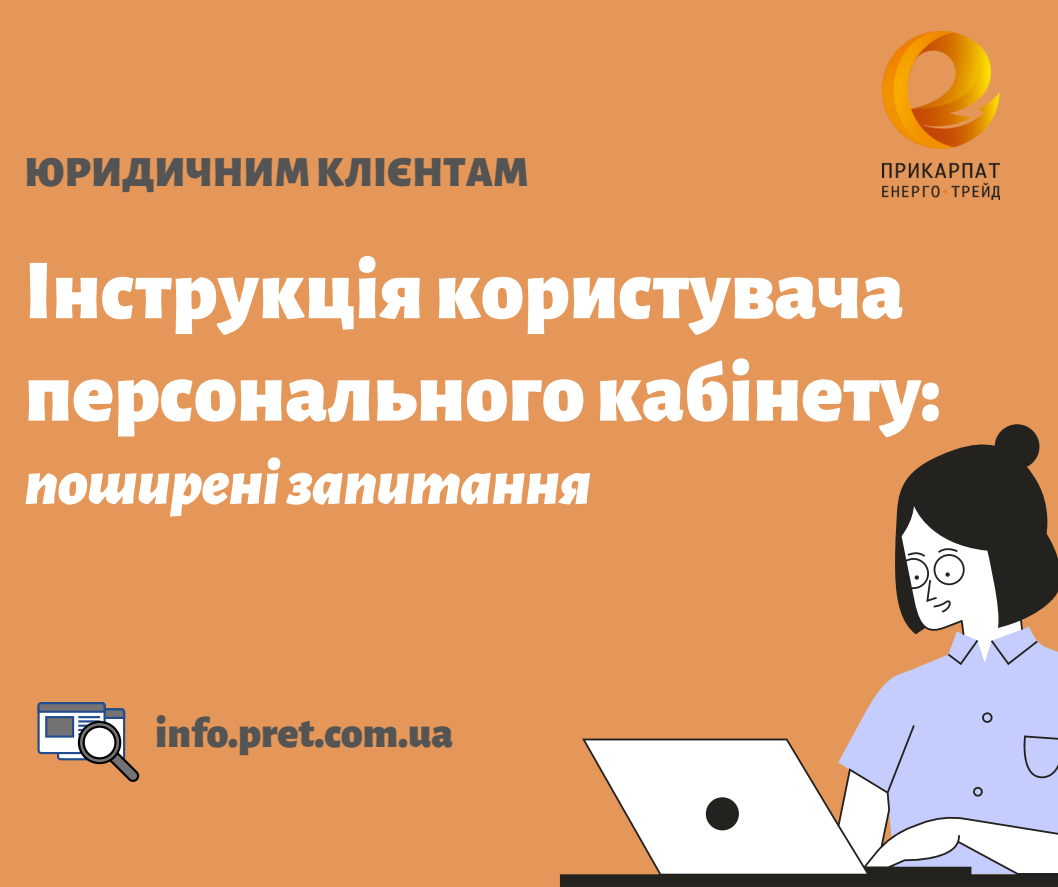
<style>
.page{position:relative;width:1058px;height:887px;background:#fff}
.page>*{position:absolute;margin:0;border:0;box-sizing:border-box;transform-origin:0 0}
.t1{font:900 85.5px/102.3px "Alegreya Sans";color:#fff}
.t2{font:italic 900 64.5px "Alegreya Sans";color:#fff}
.t3{font:900 43.5px "Alegreya Sans";color:#545454}
</style>
<div class="page">
<div style="left:0;top:0;width:1058px;height:886px;background:#e49758"></div>
<svg style="left:560px;top:424px;width:498px;height:462px"></svg>
<svg style="left:37px;top:702px;width:103px;height:80px"></svg>
<img style="left:882px;top:32px;width:117px;height:167px">
<p class="t3" style="left:25px;top:151px;width:505px">ЮРИДИЧНИМКЛІЄНТАМ</p>
<p class="t1" style="left:25px;top:241px;width:917px">Інструкція користувача персонального кабінету:</p>
<p class="t2" style="left:25px;top:452px;width:568px">поширенізапитання</p>
<p class="t3" style="left:155px;top:712px;width:300px">info.pret.com.ua</p>
</div>
